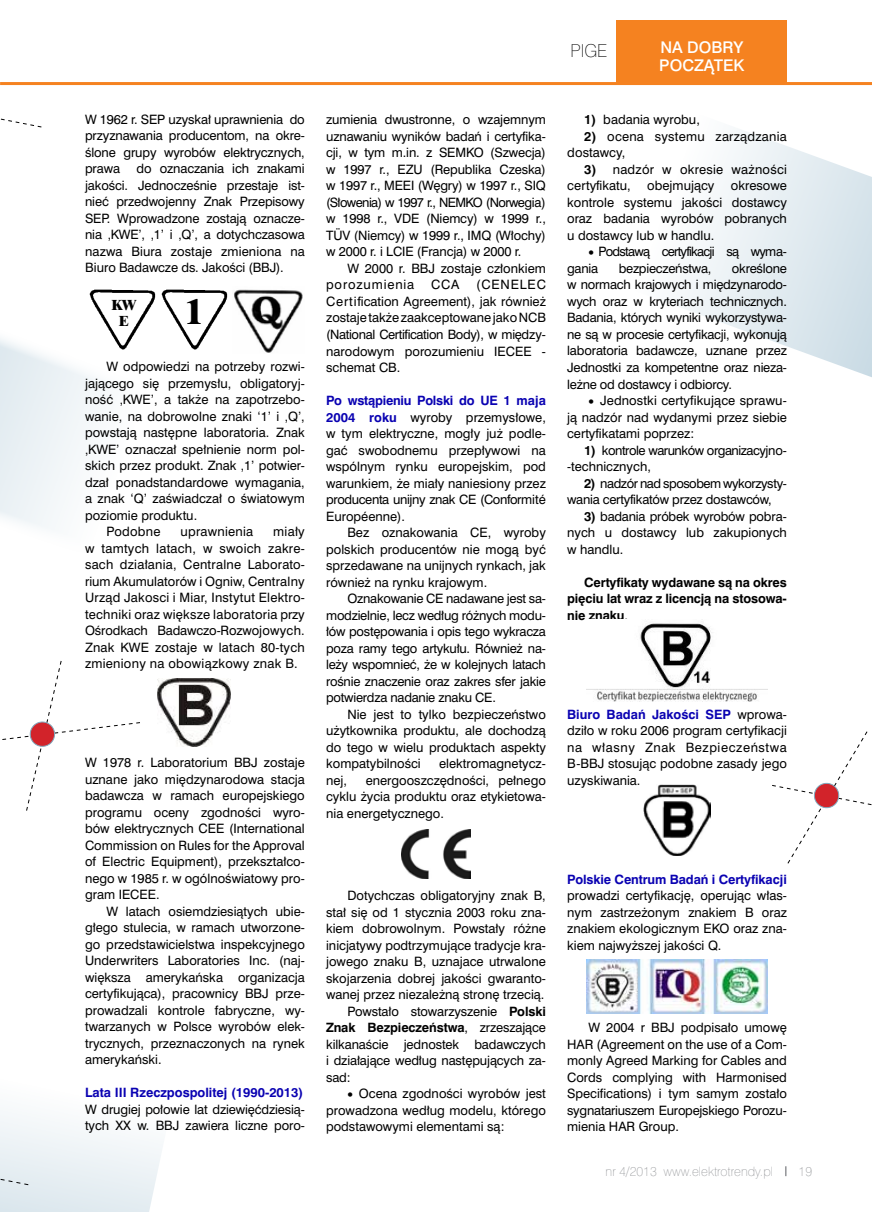
<style>
.page{position:relative;width:872px;height:1212px;background:#fff}
.page>*{position:absolute;margin:0;border:0;box-sizing:border-box;transform-origin:0 0}
.t1{font:32.1px "Dutch 801 X Bd PL";color:#000}
.t2{font:16.5px "Swis 721 Th PL";color:#000}
.t3{font:15px/18px "Swis 721 Md PL";color:#fff}
.t4{font:13.2px/15.8px "Dutch 801 X Bd PL";color:#000;text-align:center}
.t5{font:12px/16.5px "Swis 721 PL";color:#000;text-align:justify}
.t6{font:700 12px/16.5px "Swis 721 PL";letter-spacing:-.01em;color:#000;text-align:justify}
.t7{font:12px/16.5px "Swis 721 PL";letter-spacing:.02em;color:#000}
.t8{font:12px/16.5px "Swis 721 PL";letter-spacing:-.02em;color:#000}
.t9{font:700 12px "Swis 721 PL";color:#0a02b2}
.t10{font:12px/16.5px "Swis 721 PL";letter-spacing:-.04em;color:#000}
.t11{font:12px/16.5px "Swis 721 PL";letter-spacing:-.06em;color:#000}
.t12{font:12px "Swis 721 Th PL";color:#939598}
.s1{font-weight:700;color:#0a02b2}
.s2{font-weight:700}
.s3{font-weight:400}
</style>
<div class="page">
<hr style="left:1px;top:82px;width:871px;height:3px;background:#f58220">
<div style="left:617px;top:20px;width:170px;height:65px;background:#f58220"></div>
<svg style="left:678px;top:130px;width:194px;height:247px"></svg>
<svg style="left:0;top:338px;width:102px;height:190px"></svg>
<svg style="left:0;top:1114px;width:162px;height:98px"></svg>
<svg style="left:0;top:118px;width:42px;height:10px"></svg>
<img style="left:401px;top:830px;width:70px;height:48px">
<svg style="left:2px;top:661px;width:138px;height:150px"></svg>
<img style="left:586px;top:621px;width:181px;height:81px">
<svg style="left:772px;top:731px;width:100px;height:133px"></svg>
<img style="left:587px;top:960px;width:180px;height:53px">
<img style="left:644px;top:785px;width:66px;height:71px">
<img style="left:234px;top:289px;width:69px;height:64px">
<img style="left:161px;top:289px;width:67px;height:61px">
<img style="left:88px;top:289px;width:68px;height:61px">
<img style="left:158px;top:678px;width:72px;height:69px">
<p class="t5" style="left:85px;top:111px;width:221px">W 1962 r. SEP uzyskał uprawnienia do przyznawania producentom, na okre&shy;ślone grupy wyrobów elektrycznych, prawa</p>
<p class="t5" style="left:85px;top:160px;width:221px;text-indent:51px">do oznaczania ich znakami jakości. Jednocześnie przestaje ist&shy;nieć przedwojenny Znak Przepisowy SEP. Wprowadzone zostają oznacze&shy;nia ‚KWE’, ‚1’ i ‚Q’, a dotychczasowa nazwa Biura zostaje zmieniona na Biuro Badawcze ds. Jakości (BBJ).</p>
<p class="t4" style="left:112px;top:297px;width:26px">KW<br>E</p>
<h1 class="t1" style="left:184px;top:289px;width:21px">1</h1>
<p class="t5" style="left:106px;top:358px;width:200px">W odpowiedzi na potrzeby rozwi-</p>
<p class="t5" style="left:85px;top:375px;width:221px">jającego się przemysłu, obligatoryj-</p>
<p class="t5" style="left:85px;top:391px;width:221px">ność ‚KWE’, a także na zapotrzebo-</p>
<p class="t5" style="left:85px;top:408px;width:221px">wanie, na dobrowolne znaki ‘1’ i ‚Q’,</p>
<p class="t5" style="left:85px;top:424px;width:221px">powstają następne laboratoria. Znak</p>
<p class="t5" style="left:85px;top:441px;width:221px">‚KWE’ oznaczał spełnienie norm pol-</p>
<p class="t5" style="left:85px;top:457px;width:221px">skich przez produkt. Znak ‚1’ potwier-</p>
<p class="t5" style="left:85px;top:474px;width:221px">dzał ponadstandardowe wymagania,</p>
<p class="t5" style="left:85px;top:490px;width:221px">a znak ‘Q’ zaświadczał o światowym</p>
<p class="t5" style="left:85px;top:507px;width:114px">poziomie produktu.</p>
<p class="t7" style="left:106px;top:523px;width:56px">Podobne</p>
<p class="t7" style="left:180px;top:523px;width:74px">uprawnienia</p>
<p class="t5" style="left:85px;top:523px;width:221px;text-indent:188px">miały w tamtych latach, w swoich zakre&shy;sach działania, Centralne Laborato&shy;rium Akumulatorów i Ogniw, Centralny Urząd Jakosci i Miar, Instytut Elektro&shy;techniki oraz większe laboratoria przy Ośrodkach Badawczo-Rozwojowych.<br>Znak KWE zostaje w latach 80-tych zmieniony na obowiązkowy znak B.</p>
<p class="t5" style="left:85px;top:754px;width:221px">W 1978 r. Laboratorium BBJ zostaje uznane jako międzynarodowa stacja badawcza w ramach europejskiego programu oceny zgodności wyro&shy;bów elektrycznych CEE (International Commission on Rules for the Approval of Electric Equipment), przekształco&shy;nego w 1985 r. w ogólnoświatowy pro&shy;gram IECEE.</p>
<p class="t5" style="left:85px;top:903px;width:221px;text-indent:21px">W latach osiemdziesiątych ubie&shy;głego stulecia, w ramach utworzone&shy;go przedstawicielstwa inspekcyjnego Underwriters Laboratories Inc. (naj&shy;większa</p>
<p class="t5" style="left:85px;top:969px;width:221px;text-indent:153px">organizacja certyfikująca), pracownicy BBJ prze&shy;prowadzali kontrole fabryczne, wy&shy;twarzanych w Polsce wyrobów elek&shy;trycznych, przeznaczonych na rynek amerykański.</p>
<p class="t9" style="left:85px;top:1085px;width:220px">Lata III Rzeczpospolitej (1990-2013)</p>
<p class="t5" style="left:85px;top:1101px;width:221px">W drugiej połowie lat dziewięćdziesią&shy;tych XX w. BBJ zawiera liczne poro-</p>
<p class="t5" style="left:146px;top:969px;width:79px">amerykańska</p>
<p class="t5" style="left:326px;top:111px;width:221px">zumienia dwustronne, o wzajemnym uznawaniu wyników badań i certyfika&shy;cji, w tym m.in. z SEMKO (Szwecja) w 1997 r., EZU (Republika Czeska) w 1997 r., MEEI (Węgry) w 1997 r., SIQ (Słowenia) w 1997 r., NEMKO (Norwegia) w 1998 r., VDE (Niemcy) w 1999 r., TÜV (Niemcy) w 1999 r., IMQ (Włochy) w 2000 r. i LCIE (Francja) w 2000 r.</p>
<p class="t5" style="left:326px;top:260px;width:221px;text-indent:21px">W 2000 r. BBJ zostaje członkiem porozumienia</p>
<p class="t5" style="left:326px;top:276px;width:221px;text-indent:150px">(CENELEC Certification Agreement), jak również zostaje także zaakceptowane jako NCB (National Certification Body), w między&shy;narodowym porozumieniu IECEE - schemat CB.</p>
<p class="t5" style="left:326px;top:392px;width:221px"><span class="s1">Po wstąpieniu Polski do UE 1 maja 2004 roku</span> wyroby przemysłowe, w tym elektryczne, mogły już podle&shy;gać swobodnemu przepływowi na wspólnym rynku europejskim, pod warunkiem, że miały naniesiony przez producenta unijny znak CE (Conformité Européenne).</p>
<p class="t5" style="left:326px;top:524px;width:221px;text-indent:21px">Bez oznakowania CE, wyroby polskich producentów nie mogą być sprzedawane na unijnych rynkach, jak również na rynku krajowym.</p>
<p class="t5" style="left:326px;top:590px;width:221px;text-indent:21px">Oznakowanie CE nadawane jest sa&shy;modzielnie, lecz według różnych modu&shy;łów postępowania i opis tego wykracza poza ramy tego artykułu. Również na&shy;leży wspomnieć, że w kolejnych latach rośnie znaczenie oraz zakres sfer jakie potwierdza nadanie znaku CE.</p>
<p class="t5" style="left:326px;top:705px;width:221px;text-indent:21px">Nie jest to tylko bezpieczeństwo użytkownika produktu, ale dochodzą do tego w wielu produktach aspekty kompatybilności</p>
<p class="t5" style="left:431px;top:276px;width:30px">CCA</p>
<p class="t5" style="left:439px;top:755px;width:108px">elektromagnetycz-</p>
<p class="t5" style="left:326px;top:771px;width:221px;text-indent:40px">energooszczędności, pełnego cyklu życia produktu oraz etykietowa&shy;nia energetycznego.</p>
<p class="t5" style="left:326px;top:771px;width:22px">nej,</p>
<h2 class="t2" style="left:570px;top:39px;width:38px">pige</h2>
<p class="t3" style="left:659px;top:39px;width:87px">NA DOBRY<br>POCZĄTEK</p>
<p class="t5" style="left:584px;top:111px;width:117px"><span class="s2">1)</span> badania wyrobu,</p>
<p class="t7" style="left:567px;top:128px;width:221px;text-indent:17px"><span class="s2">2)</span> ocena systemu zarządzania dostawcy,</p>
<p class="t7" style="left:567px;top:161px;width:221px;text-indent:17px"><span class="s2">3)</span> nadzór w okresie ważności certyfikatu,</p>
<p class="t5" style="left:567px;top:177px;width:221px;text-indent:164px">okresowe kontrole systemu jakości dostawcy oraz badania wyrobów pobranych u dostawcy lub w handlu.</p>
<p class="t11" style="left:567px;top:243px;width:221px;text-indent:21px">• Podstawą certyfikacji są wyma&shy;gania</p>
<p class="t5" style="left:647px;top:177px;width:69px">obejmujący</p>
<p class="t5" style="left:567px;top:260px;width:221px;text-indent:165px">określone w normach krajowych i międzynarodo&shy;wych oraz w kryteriach technicznych.<br>Badania, których wyniki wykorzystywa&shy;ne są w procesie certyfikacji, wykonują laboratoria badawcze, uznane przez Jednostki za kompetentne oraz nieza&shy;leżne od dostawcy i odbiorcy.</p>
<p class="t5" style="left:567px;top:392px;width:221px;text-indent:21px">• Jednostki certyfikujące sprawu&shy;ją nadzór nad wydanymi przez siebie certyfikatami poprzez:</p>
<p class="t10" style="left:567px;top:441px;width:221px;text-indent:17px"><span class="s2">1)</span> kontrole warunków organizacyjno--technicznych,</p>
<p class="t8" style="left:567px;top:474px;width:221px;text-indent:17px"><span class="s2">2)</span> nadzór nad sposobem wykorzysty&shy;wania certyfikatów przez dostawców,</p>
<p class="t5" style="left:567px;top:507px;width:221px;text-indent:17px"><span class="s2">3)</span> badania próbek wyrobów pobra&shy;nych u dostawcy lub zakupionych w handlu.</p>
<p class="t6" style="left:567px;top:574px;width:221px;text-indent:17px">Certyfikaty wydawane są na okres pięciu lat wraz z licencją na stosowa&shy;nie znaku<span class="s3">.</span></p>
<p class="t8" style="left:618px;top:260px;width:94px">bezpieczeństwa,</p>
<p class="t5" style="left:567px;top:705px;width:221px"><span class="s1">Biuro Badań Jakości SEP</span> wprowa&shy;dziło w roku 2006 program certyfikacji na własny Znak Bezpieczeństwa B-BBJ stosując podobne zasady jego uzyskiwania.</p>
<p class="t5" style="left:347px;top:887px;width:200px">Dotychczas obligatoryjny znak B,</p>
<p class="t5" style="left:326px;top:903px;width:221px">stał się od 1 stycznia 2003 roku zna-</p>
<p class="t5" style="left:326px;top:920px;width:221px">kiem dobrowolnym. Powstały różne</p>
<p class="t5" style="left:326px;top:936px;width:221px">inicjatywy podtrzymujące tradycje kra-</p>
<p class="t5" style="left:326px;top:953px;width:221px">jowego znaku B, uznajace utrwalone</p>
<p class="t5" style="left:326px;top:969px;width:221px">skojarzenia dobrej jakości gwaranto-</p>
<p class="t5" style="left:326px;top:986px;width:220px">wanej przez niezależną stronę trzecią.</p>
<p class="t5" style="left:347px;top:1002px;width:200px">Powstało stowarzyszenie <span class="s2">Polski</span></p>
<p class="t6" style="left:326px;top:1019px;width:221px">Znak Bezpieczeństwa<span class="s3">, zrzeszające</span></p>
<p class="t5" style="left:326px;top:1035px;width:64px">kilkanaście</p>
<p class="t5" style="left:404px;top:1035px;width:57px">jednostek</p>
<p class="t5" style="left:326px;top:1035px;width:221px;text-indent:148px">badawczych i działające według następujących za&shy;sad:</p>
<p class="t5" style="left:326px;top:1085px;width:221px;text-indent:21px">• Ocena zgodności wyrobów jest prowadzona według modelu, którego podstawowymi elementami są:</p>
<p class="t9" style="left:567px;top:871px;width:221px">Polskie Centrum Badań i Certyfikacji</p>
<p class="t5" style="left:567px;top:887px;width:221px">prowadzi certyfikację, operując włas&shy;nym zastrzeżonym znakiem B oraz znakiem ekologicznym EKO oraz zna&shy;kiem najwyższej jakości Q.</p>
<p class="t5" style="left:567px;top:1019px;width:221px;text-indent:21px">W 2004 r BBJ podpisało umowę HAR (Agreement on the use of a Com&shy;monly Agreed Marking for Cables and Cords complying with Harmonised Specifications) i tym samym zostało sygnatariuszem Europejskiego Porozu&shy;mienia HAR Group.</p>
<p class="t12" style="left:605px;top:1163px;width:169px">nr 4/2013 www.elektrotrendy.pl</p>
<p class="t12" style="left:798px;top:1163px;width:15px">19</p>
</div>
